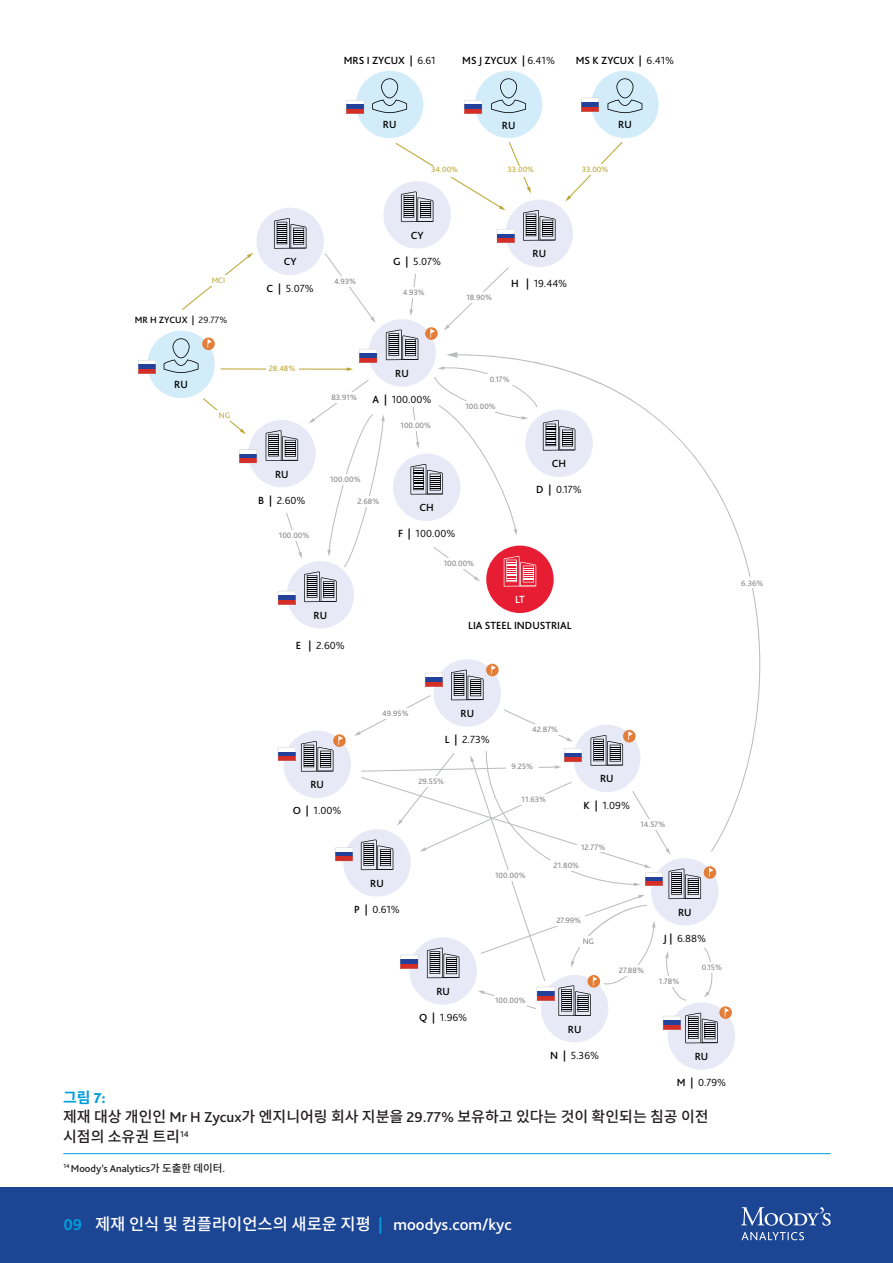
<style>
.page{position:relative;width:893px;height:1263px;background:#fff}
.page>*{position:absolute;margin:0;border:0;box-sizing:border-box;transform-origin:0 0}
.t1{font:500 16.5px "Noto Sans CJ Kkr";color:#fff}
.t2{font:500 15px/19.5px "Noto Sans CJ Kkr";color:#231f20}
.t3{font:300 10.8px "Bliss Pro";color:#010101}
.t4{font:500 10.8px "Bliss Pro";color:#010101}
.t5{font:500 10.8px "Bliss Pro";color:#fff}
.t6{font:500 10.5px "Bliss Pro";color:#231f20}
.t7{font:500 9.45px "Bliss Pro";color:#010101}
.t8{font:8.1px "Bliss Pro";color:#838383}
.t9{font:8.1px "Bliss Pro";color:#baa631}
.s1{font-weight:300}
.s2{font-weight:500}
.s3{font-weight:700;color:#009fdb}
.s4{font-family:"Bliss Pro";font-weight:800;color:#009fdb}
.s5{font-family:"Bliss Pro"}
.s6{font-family:"Noto Sans CJ Kkr"}
.s7{font-family:"Bliss Pro";font-weight:700;color:#009fdb}
.s8{font-family:"Bliss Pro";font-weight:700;color:#039ad7}
</style>
<div class="page">
<div style="left:0;top:1188px;width:893px;height:75px;background:#1c4594"></div>
<svg style="left:741px;top:1232px;width:63px;height:8px"></svg>
<svg style="left:741px;top:1207px;width:90px;height:19px"></svg>
<hr style="left:63px;top:1153px;width:768px;height:1px;background:#009fdb">
<div style="left:356px;top:71px;width:67px;height:67px;background:#d2ecfa;border-radius:50%"></div>
<div style="left:475px;top:71px;width:67px;height:67px;background:#d2ecfa;border-radius:50%"></div>
<div style="left:591px;top:71px;width:68px;height:67px;background:#d2ecfa;border-radius:50%"></div>
<svg style="left:372px;top:78px;width:35px;height:35px"></svg>
<svg style="left:491px;top:78px;width:35px;height:35px"></svg>
<svg style="left:607px;top:78px;width:35px;height:35px"></svg>
<svg style="left:347px;top:100px;width:17px;height:14px"></svg>
<div style="left:147px;top:331px;width:68px;height:67px;background:#d2ecfa;border-radius:50%"></div>
<svg style="left:164px;top:338px;width:35px;height:35px"></svg>
<svg style="left:138px;top:360px;width:18px;height:14px"></svg>
<svg style="left:464px;top:100px;width:18px;height:14px"></svg>
<svg style="left:581px;top:98px;width:18px;height:13px"></svg>
<div style="left:256px;top:208px;width:68px;height:67px;background:#e7eaf6;border-radius:50%"></div>
<div style="left:248px;top:420px;width:68px;height:67px;background:#e7eaf6;border-radius:50%"></div>
<svg style="left:239px;top:450px;width:18px;height:13px"></svg>
<div style="left:287px;top:561px;width:67px;height:67px;background:#e7eaf6;border-radius:50%"></div>
<div style="left:668px;top:1002px;width:67px;height:68px;background:#e7eaf6;border-radius:50%"></div>
<svg style="left:202px;top:337px;width:13px;height:13px"></svg>
<svg style="left:207px;top:339px;width:5px;height:9px"></svg>
<svg style="left:719px;top:1006px;width:13px;height:13px"></svg>
<svg style="left:725px;top:1008px;width:4px;height:9px"></svg>
<svg style="left:182px;top:253px;width:71px;height:57px"></svg>
<hr style="left:221px;top:368px;width:127px;height:2px;background:#baa631">
<svg style="left:203px;top:398px;width:43px;height:36px"></svg>
<svg style="left:455px;top:394px;width:306px;height:447px"></svg>
<div style="left:202px;top:275px;width:33px;height:11px;background:#fff"></div>
<div style="left:736px;top:577px;width:33px;height:11px;background:#fff"></div>
<div style="left:208px;top:410px;width:33px;height:11px;background:#fff"></div>
<svg style="left:266px;top:142px;width:357px;height:462px"></svg>
<div style="left:483px;top:374px;width:33px;height:11px;background:#fff"></div>
<div style="left:464px;top:401px;width:33px;height:11px;background:#fff"></div>
<svg style="left:278px;top:665px;width:440px;height:378px"></svg>
<h3 class="t4" style="left:344px;top:54px;width:93px">MRS I ZYCUX | <span class="s1">6.61</span></h3>
<h3 class="t4" style="left:462px;top:54px;width:94px">MS J ZYCUX | <span class="s1">6.41%</span></h3>
<h3 class="t4" style="left:576px;top:54px;width:100px">MS K ZYCUX | <span class="s1">6.41%</span></h3>
<h3 class="t4" style="left:383px;top:118px;width:15px">RU</h3>
<h3 class="t4" style="left:502px;top:119px;width:15px">RU</h3>
<h3 class="t4" style="left:618px;top:118px;width:15px">RU</h3>
<p class="t9" style="left:431px;top:165px;width:28px">34.00%</p>
<p class="t9" style="left:508px;top:165px;width:28px">33.00%</p>
<p class="t9" style="left:582px;top:165px;width:28px">33.00%</p>
<p class="t9" style="left:212px;top:275px;width:15px">MCI</p>
<p class="t7" style="left:135px;top:314px;width:94px">MR H ZYCUX | <span class="s1">29.77%</span></p>
<h3 class="t4" style="left:174px;top:377px;width:15px">RU</h3>
<p class="t9" style="left:219px;top:411px;width:13px">NG</p>
<h3 class="t4" style="left:284px;top:255px;width:14px">CY</h3>
<h3 class="t3" style="left:267px;top:281px;width:49px"><span class="s2">C |</span> 5.07%</h3>
<p class="t8" style="left:334px;top:276px;width:24px">4.93%</p>
<h3 class="t4" style="left:411px;top:228px;width:14px">CY</h3>
<h3 class="t3" style="left:393px;top:255px;width:49px"><span class="s2">G |</span> 5.07%</h3>
<p class="t8" style="left:403px;top:287px;width:24px">4.93%</p>
<p class="t8" style="left:466px;top:292px;width:27px">18.90%</p>
<h3 class="t4" style="left:532px;top:247px;width:15px">RU</h3>
<h3 class="t3" style="left:511px;top:277px;width:57px"><span class="s2">H |</span> 19.44%</h3>
<p class="t9" style="left:269px;top:363px;width:28px">28.48%</p>
<h3 class="t4" style="left:275px;top:467px;width:15px">RU</h3>
<h3 class="t3" style="left:258px;top:493px;width:49px"><span class="s2">B |</span> 2.60%</h3>
<p class="t8" style="left:279px;top:530px;width:32px">100.00%</p>
<p class="t8" style="left:331px;top:392px;width:27px">83.91%</p>
<h3 class="t4" style="left:395px;top:367px;width:15px">RU</h3>
<h3 class="t3" style="left:373px;top:393px;width:60px"><span class="s2">A |</span> 100.00%</h3>
<p class="t8" style="left:401px;top:420px;width:32px">100.00%</p>
<p class="t8" style="left:490px;top:374px;width:21px">0.17%</p>
<p class="t8" style="left:465px;top:401px;width:32px">100.00%</p>
<p class="t8" style="left:330px;top:474px;width:32px">100.00%</p>
<p class="t8" style="left:357px;top:496px;width:23px">2.68%</p>
<h3 class="t4" style="left:420px;top:501px;width:16px">CH</h3>
<h3 class="t3" style="left:398px;top:527px;width:59px"><span class="s2">F |</span> 100.00%</h3>
<p class="t8" style="left:444px;top:558px;width:32px">100.00%</p>
<h3 class="t4" style="left:552px;top:457px;width:16px">CH</h3>
<h3 class="t3" style="left:536px;top:483px;width:47px"><span class="s2">D |</span> 0.17%</h3>
<h3 class="t4" style="left:314px;top:608px;width:15px">RU</h3>
<h3 class="t3" style="left:296px;top:638px;width:50px"><span class="s2">E |</span> 2.60%</h3>
<h3 class="t5" style="left:515px;top:593px;width:11px">LT</h3>
<h3 class="t4" style="left:468px;top:619px;width:105px">LIA STEEL INDUSTRIAL</h3>
<p class="t8" style="left:741px;top:578px;width:24px">6.36%</p>
<h3 class="t4" style="left:310px;top:778px;width:15px">RU</h3>
<h3 class="t3" style="left:293px;top:804px;width:50px"><span class="s2">O |</span> 1.00%</h3>
<p class="t8" style="left:382px;top:708px;width:28px">49.95%</p>
<h3 class="t4" style="left:460px;top:707px;width:15px">RU</h3>
<h3 class="t3" style="left:445px;top:733px;width:46px"><span class="s2">L |</span> 2.73%</h3>
<p class="t8" style="left:418px;top:776px;width:27px">29.55%</p>
<p class="t8" style="left:532px;top:724px;width:27px">42.87%</p>
<p class="t8" style="left:512px;top:761px;width:23px">9.25%</p>
<p class="t8" style="left:522px;top:794px;width:26px">11.63%</p>
<h3 class="t4" style="left:600px;top:772px;width:15px">RU</h3>
<h3 class="t3" style="left:584px;top:798px;width:48px"><span class="s2">K |</span> 1.09%</h3>
<p class="t8" style="left:581px;top:842px;width:26px">12.77%</p>
<p class="t8" style="left:554px;top:861px;width:27px">21.80%</p>
<p class="t8" style="left:640px;top:819px;width:26px">14.57%</p>
<p class="t8" style="left:495px;top:871px;width:32px">100.00%</p>
<h3 class="t4" style="left:370px;top:876px;width:15px">RU</h3>
<h3 class="t3" style="left:354px;top:903px;width:47px"><span class="s2">P |</span> 0.61%</h3>
<h3 class="t4" style="left:678px;top:905px;width:15px">RU</h3>
<h3 class="t3" style="left:663px;top:931px;width:44px"><span class="s2">J |</span> 6.88%</h3>
<p class="t8" style="left:556px;top:915px;width:26px">27.99%</p>
<p class="t8" style="left:583px;top:936px;width:13px">NG</p>
<p class="t8" style="left:619px;top:965px;width:27px">27.88%</p>
<p class="t8" style="left:659px;top:976px;width:22px">1.78%</p>
<p class="t8" style="left:702px;top:962px;width:22px">0.15%</p>
<h3 class="t4" style="left:436px;top:984px;width:15px">RU</h3>
<h3 class="t3" style="left:419px;top:1011px;width:50px"><span class="s2">Q |</span> 1.96%</h3>
<p class="t8" style="left:495px;top:995px;width:32px">100.00%</p>
<h3 class="t4" style="left:568px;top:1022px;width:15px">RU</h3>
<h3 class="t3" style="left:550px;top:1048px;width:50px"><span class="s2">N |</span> 5.36%</h3>
<h3 class="t4" style="left:695px;top:1050px;width:15px">RU</h3>
<h3 class="t3" style="left:677px;top:1076px;width:51px"><span class="s2">M |</span> 0.79%</h3>
<h2 class="t2" style="left:63px;top:1088px;width:647px"><span class="s3">그림</span> <span class="s4">7:<br></span>제재 대상 개인인 <span class="s5">Mr H Zycux</span>가 엔지니어링 회사 지분을 <span class="s5">29.77%</span> 보유하고 있다는 것이 확인되는 침공 이전 시점의 소유권 트리<sup>14</sup></h2>
<p class="t6" style="left:63px;top:1162px;width:163px"><sup>14</sup> Moody’s Analytics<span class="s6">가 도출한 데이터</span>.</p>
<h1 class="t1" style="left:63px;top:1215px;width:450px"><span class="s7">09</span> 제재 인식 및 컴플라이언스의 새로운 지평 <span class="s8">|</span> <span class="s5">moodys.com/kyc</span></h1>
</div>
